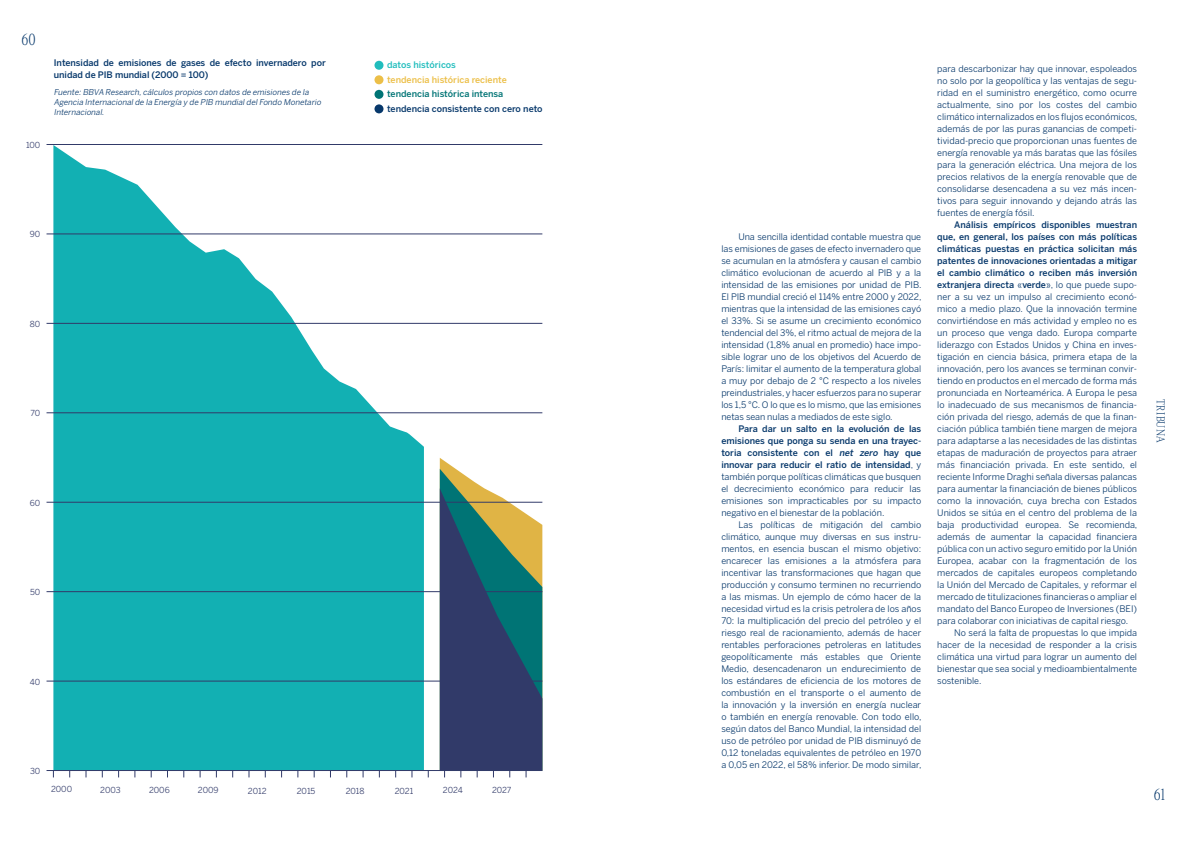
<style>
.page{position:relative;width:1191px;height:842px;background:#fff}
.page>*{position:absolute;margin:0;border:0;box-sizing:border-box;transform-origin:0 0}
.t1{font:200 14px "PP Editorial New";color:#07386b}
.t2{font:200 10px "PP Editorial New";letter-spacing:.045em;color:#07386b}
.Texto_corrido{font:9px/12px "Benton Sans";color:#07386b;text-align:justify}
.Texto_corrido-2{font:500 9px/12px "Benton Sans";letter-spacing:-.005em;color:#07386b}
.t3{font:500 9px "Benton Sans";color:#ecbf48}
.t4{font:500 9px "Benton Sans";color:#007475}
.t5{font:500 9px "Benton Sans";color:#21bdbd}
.t6{font:8.3px "Benton Sans";color:#313a69}
.t7{font:italic 8px/10px "Benton Sans";color:#07386b}
.s1{font-weight:500}
.s2{font-weight:500;font-style:italic}
</style>
<div class="page">
<svg style="left:53px;top:145px;width:371px;height:625px;fill:#12b0b3"></svg>
<hr style="left:47px;top:144px;width:495px;height:1px;background:#313a69">
<hr style="left:47px;top:234px;width:495px;height:1px;background:#313a69">
<hr style="left:47px;top:323px;width:495px;height:1px;background:#313a69">
<hr style="left:47px;top:412px;width:495px;height:1px;background:#313a69">
<hr style="left:47px;top:502px;width:495px;height:1px;background:#313a69">
<hr style="left:47px;top:591px;width:495px;height:1px;background:#313a69">
<hr style="left:47px;top:681px;width:495px;height:1px;background:#313a69">
<hr style="left:47px;top:770px;width:495px;height:1px;background:#313a69">
<svg style="left:440px;top:458px;width:102px;height:319px;background:#536c79"></svg>
<div style="left:374px;top:61px;width:9px;height:9px;background:#21bdbd;border-radius:50%"></div>
<div style="left:374px;top:75px;width:9px;height:9px;background:#ecbf48;border-radius:50%"></div>
<div style="left:374px;top:90px;width:9px;height:9px;background:#007475;border-radius:50%"></div>
<div style="left:374px;top:104px;width:9px;height:9px;background:#07386b;border-radius:50%"></div>
<h1 class="t1" style="left:21px;top:30px;width:16px">60</h1>
<p class="t6" style="left:26px;top:140px;width:16px">100</p>
<p class="Texto_corrido-2" style="left:54px;top:57px;width:273px">Intensidad de emisiones de gases de efecto invernadero por unidad de PIB mundial (2000 = 100)</p>
<p class="t7" style="left:54px;top:87px;width:270px">Fuente:BBVA Research,cálculos propios con datos de emisiones de la<br>Agencia Internacionalde la Energía y de PIB mundialdelFondo Monetario<br>Internacional.</p>
<p class="t6" style="left:30px;top:229px;width:12px">90</p>
<p class="t6" style="left:30px;top:319px;width:12px">80</p>
<p class="t6" style="left:31px;top:408px;width:11px">70</p>
<p class="t5" style="left:387px;top:60px;width:70px">datos históricos</p>
<p class="t3" style="left:387px;top:74px;width:121px">tendencia histórica reciente</p>
<p class="t4" style="left:387px;top:89px;width:118px">tendencia histórica intensa</p>
<p class="Texto_corrido-2" style="left:387px;top:102px;width:157px">tendencia consistente con cero neto</p>
<p class="t6" style="left:30px;top:498px;width:12px">60</p>
<p class="t6" style="left:30px;top:587px;width:12px">50</p>
<p class="t6" style="left:30px;top:676px;width:12px">40</p>
<p class="t6" style="left:30px;top:766px;width:12px">30</p>
<p class="t6" style="left:51px;top:784px;width:23px">2000</p>
<p class="t6" style="left:100px;top:785px;width:22px">2003</p>
<p class="t6" style="left:149px;top:785px;width:22px">2006</p>
<p class="t6" style="left:198px;top:785px;width:22px">2009</p>
<p class="t6" style="left:248px;top:786px;width:20px">2012</p>
<p class="t6" style="left:297px;top:786px;width:20px">2015</p>
<p class="t6" style="left:346px;top:786px;width:20px">2018</p>
<p class="t6" style="left:395px;top:786px;width:20px">2021</p>
<p class="t6" style="left:443px;top:785px;width:21px">2024</p>
<p class="t6" style="left:492px;top:785px;width:21px">2027</p>
<p class="Texto_corrido" style="left:721px;top:231px;width:202px;text-indent:17px">Una sencilla identidad contable muestra que las emisiones de gases de efecto invernadero que se acumulan en la atmósfera y causan el cambio climático evolucionan de acuerdo al PIB y a la intensidad de las emisiones por unidad de PIB.<br>El PIB mundial creció el 114% entre 2000 y 2022, mientras que la intensidad de las emisiones cayó el 33%. Si se asume un crecimiento económico tendencial del 3%, el ritmo actual de mejora de la intensidad (1,8% anual en promedio) hace impo&shy;sible lograr uno de los objetivos del Acuerdo de París: limitar el aumento de la temperatura global a muy por debajo de 2 °C respecto a los niveles preindustriales, y hacer esfuerzos para no superar los 1,5 °C. O lo que es lo mismo, que las emisiones netas sean nulas a mediados de este siglo.</p>
<p class="Texto_corrido" style="left:721px;top:423px;width:201px;text-indent:17px"><span class="s1">Para dar un salto en la evolución de las emisiones que ponga su senda en una trayec&shy;toria consistente con el</span> <span class="s2">net zero</span> <span class="s1">hay que innovar para reducir el ratio de intensidad</span>, y también porque políticas climáticas que busquen el decrecimiento económico para reducir las emisiones son impracticables por su impacto negativo en el bienestar de la población.</p>
<p class="Texto_corrido" style="left:721px;top:519px;width:202px;text-indent:17px">Las políticas de mitigación del cambio climático, aunque muy diversas en sus instru&shy;mentos, en esencia buscan el mismo objetivo: encarecer las emisiones a la atmósfera para incentivar las transformaciones que hagan que producción y consumo terminen no recurriendo a las mismas. Un ejemplo de cómo hacer de la necesidad virtud es la crisis petrolera de los años 70: la multiplicación del precio del petróleo y el riesgo real de racionamiento, además de hacer rentables perforaciones petroleras en latitudes geopolíticamente más estables que Oriente Medio, desencadenaron un endurecimiento de los estándares de eficiencia de los motores de combustión en el transporte o el aumento de la innovación y la inversión en energía nuclear o también en energía renovable. Con todo ello, según datos del Banco Mundial, la intensidad del uso de petróleo por unidad de PIB disminuyó de 0,12 toneladas equivalentes de petróleo en 1970 a 0,05 en 2022, el 58% inferior. De modo similar,</p>
<p class="Texto_corrido" style="left:937px;top:63px;width:202px">para descarbonizar hay que innovar, espoleados no solo por la geopolítica y las ventajas de segu&shy;ridad en el suministro energético, como ocurre actualmente, sino por los costes del cambio climático internalizados en los flujos económicos, además de por las puras ganancias de competi&shy;tividad-precio que proporcionan unas fuentes de energía renovable ya más baratas que las fósiles para la generación eléctrica. Una mejora de los precios relativos de la energía renovable que de consolidarse desencadena a su vez más incen&shy;tivos para seguir innovando y dejando atrás las fuentes de energía fósil.</p>
<p class="Texto_corrido" style="left:937px;top:219px;width:202px;text-indent:17px"><span class="s1">Análisis empíricos disponibles muestran que, en general, los países con más políticas climáticas puestas en práctica solicitan más patentes de innovaciones orientadas a mitigar el cambio climático o reciben más inversión extranjera directa</span> «<span class="s1">verde</span>», lo que puede supo&shy;ner a su vez un impulso al crecimiento econó&shy;mico a medio plazo. Que la innovación termine convirtiéndose en más actividad y empleo no es un proceso que venga dado. Europa comparte liderazgo con Estados Unidos y China en inves&shy;tigación en ciencia básica, primera etapa de la innovación, pero los avances se terminan convir&shy;tiendo en productos en el mercado de forma más pronunciada en Norteamérica. A Europa le pesa lo inadecuado de sus mecanismos de financia&shy;ción privada del riesgo, además de que la finan&shy;ciación pública también tiene margen de mejora para adaptarse a las necesidades de las distintas etapas de maduración de proyectos para atraer más financiación privada. En este sentido, el reciente Informe Draghi señala diversas palancas para aumentar la financiación de bienes públicos como la innovación, cuya brecha con Estados Unidos se sitúa en el centro del problema de la baja productividad europea. Se recomienda, además de aumentar la capacidad financiera pública con un activo seguro emitido por la Unión Europea, acabar con la fragmentación de los mercados de capitales europeos completando la Unión del Mercado de Capitales, y reformar el mercado de titulizaciones financieras o ampliar el mandato del Banco Europeo de Inversiones (BEI) para colaborar con iniciativas de capital riesgo.</p>
<p class="Texto_corrido" style="left:937px;top:627px;width:201px;text-indent:17px">No será la falta de propuestas lo que impida hacer de la necesidad de responder a la crisis climática una virtud para lograr un aumento del bienestar que sea social y medioambientalmente sostenible.</p>
<p class="t2" style="left:1167px;top:399px;width:46px;rotate:90deg">TRIBUNA</p>
<h1 class="t1" style="left:1153px;top:785px;width:13px">61</h1>
</div>
